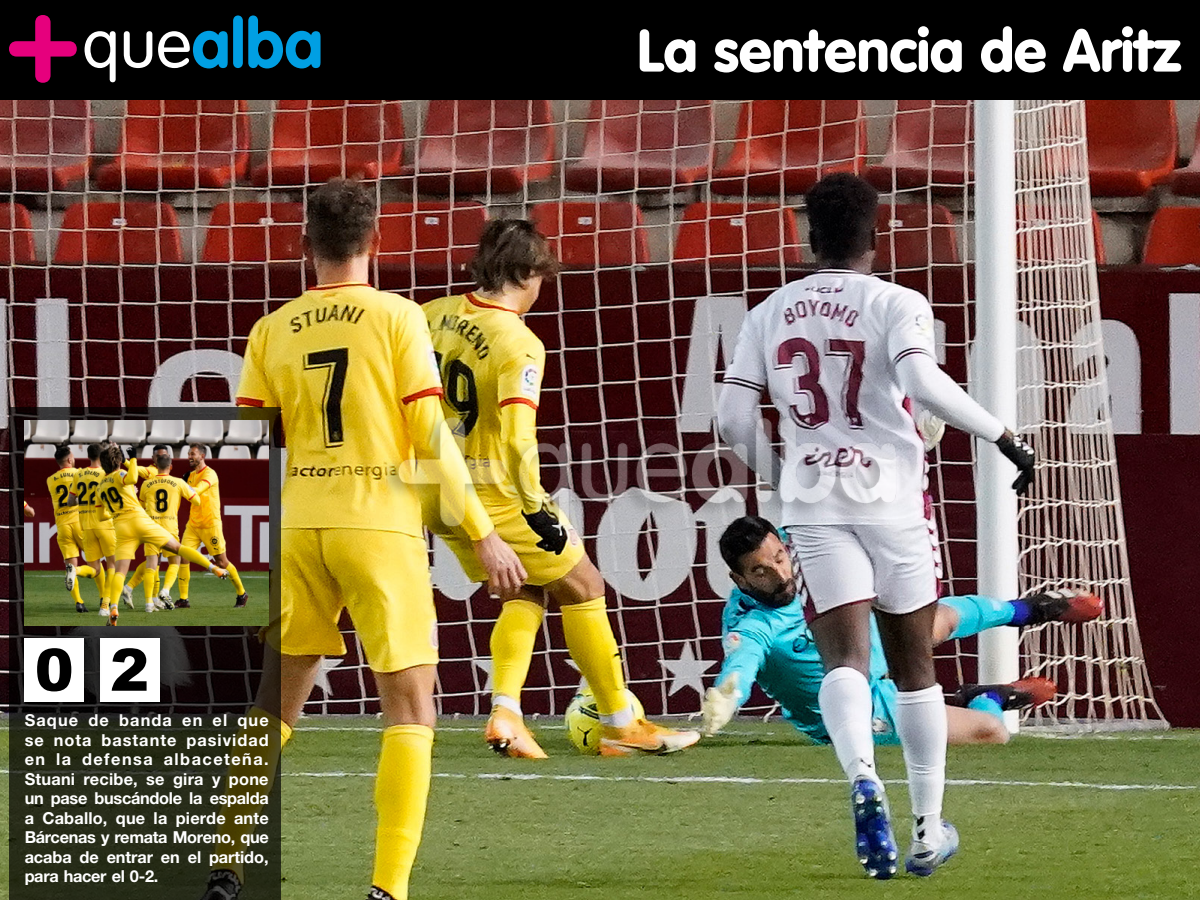
<style>
.page{position:relative;width:1200px;height:900px;background:#000}
.page>*{position:absolute;margin:0;border:0;box-sizing:border-box;transform-origin:0 0}
.t1{font:900 58.95px "VAG Rounded Std";color:#fff}
.t2{font:900 58.5px "Arial";color:#000}
.t3{font:700 16.5px/19.5px "Helvetica Neue LT Std";letter-spacing:-.02em;color:#fff;text-align:justify}
</style>
<div class="page">
<img style="left:0;top:100px;width:1200px;height:800px">
<img style="left:387px;top:407px;width:534px;height:135px">
<svg style="left:85px;top:15px;width:236px;height:67px"></svg>
<svg style="left:9px;top:15px;width:68px;height:68px"></svg>
<svg style="left:9px;top:407px;width:272px;height:493px;fill:#272b16"></svg>
<div style="left:80px;top:618px;width:99px;height:103px;background:#000;opacity:.75"></div>
<div style="left:100px;top:638px;width:59px;height:64px;background:#fff"></div>
<div style="left:5px;top:618px;width:98px;height:103px;background:#000;opacity:.75"></div>
<div style="left:25px;top:638px;width:59px;height:64px;background:#fff"></div>
<img style="left:25px;top:421px;width:244px;height:204px">
<h2 class="t2" style="left:35px;top:627px;width:116px">0 2</h2>
<p class="t3" style="left:25px;top:710px;width:246px">Saque de banda en el que se nota bastante pasividad en la defensa albaceteña.<br>Stuani recibe, se gira y pone un pase buscándole la espalda a Caballo, que la pierde ante Bárcenas y remata Moreno, que acaba de entrar en el partido, para hacer el 0-2.</p>
<h1 class="t1" style="left:637px;top:15px;width:545px">La sentencia de Aritz</h1>
</div>
